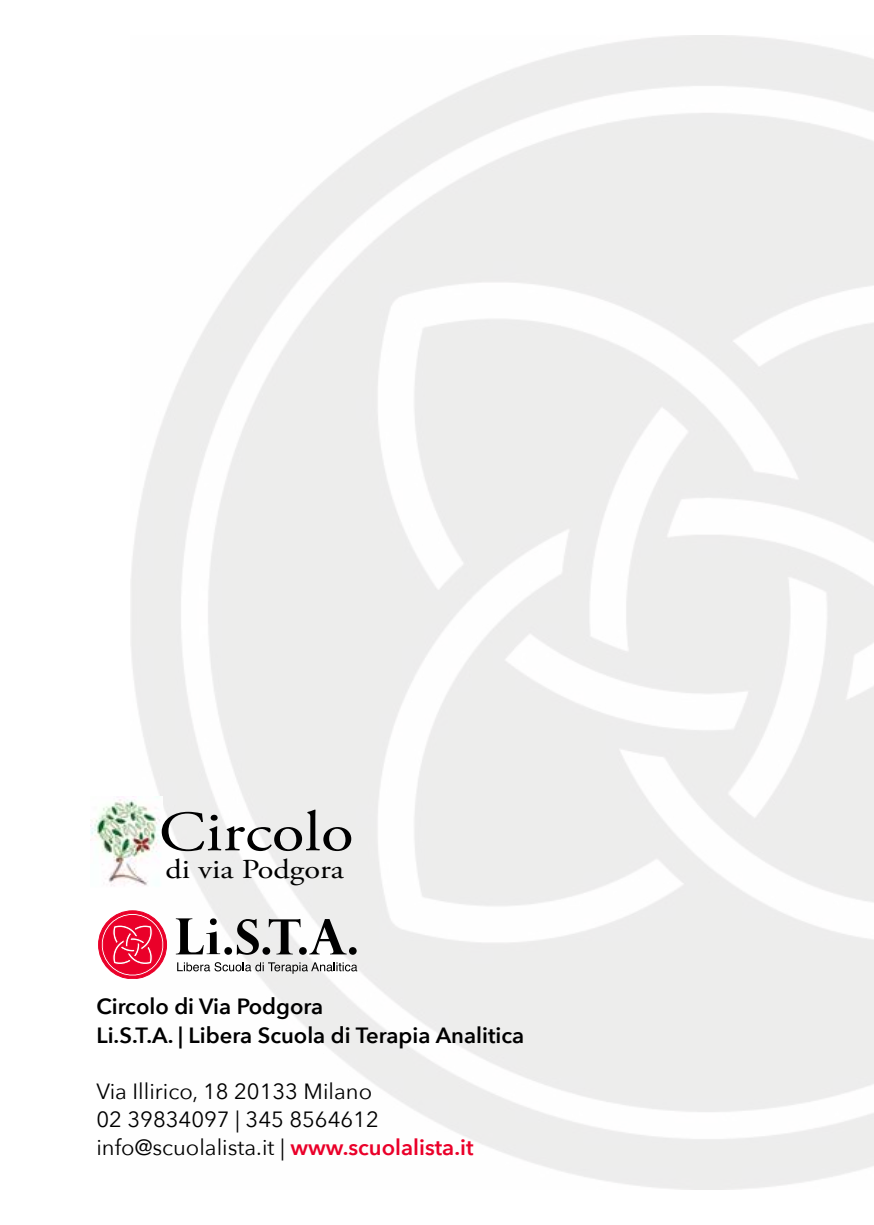
<style>
.page{position:relative;width:874px;height:1225px;background:#fff}
.page>*{position:absolute;margin:0;border:0;box-sizing:border-box;transform-origin:0 0}
.t1{font:56.8px "Adobe Garamond Pro";color:#000;scale:1.18 1}
.t2{font:700 50.8px "Bodoni Svty Two ITCTT";color:#000}
.t3{font:27.4px "Adobe Garamond Pro";color:#000;scale:1.18 1}
.t4{font:22px/28px "Avenir Next";color:#000}
.t5{font:600 22px/28px "Avenir Next";color:#000}
.s1{font-weight:600;color:#ea0029}
</style>
<div class="page">
<img style="left:130px;top:36px;width:743px;height:1153px">
<svg style="left:98px;top:910px;width:69px;height:69px"></svg>
<svg style="left:177px;top:962px;width:180px;height:11px"></svg>
<svg style="left:176px;top:918px;width:28px;height:36px"></svg>
<svg style="left:224px;top:919px;width:132px;height:35px"></svg>
<img style="left:91px;top:797px;width:71px;height:90px">
<h1 class="t1" style="left:159px;top:798px;width:166px">Circolo</h1>
<p class="t3" style="left:165px;top:853px;width:153px">di via Podgora</p>
<h2 class="t2" style="left:205px;top:895px;width:16px">i</h2>
<p class="t5" style="left:96px;top:993px;width:429px">Circolo di Via Podgora<br>Li.S.T.A. | Libera Scuola di Terapia Analitica</p>
<p class="t4" style="left:96px;top:1077px;width:378px">Via Illirico, 18 20133 Milano<br>02 39834097 | 345 8564612 info@scuolalista.it | <span class="s1">www.scuolalista.it</span></p>
</div>
